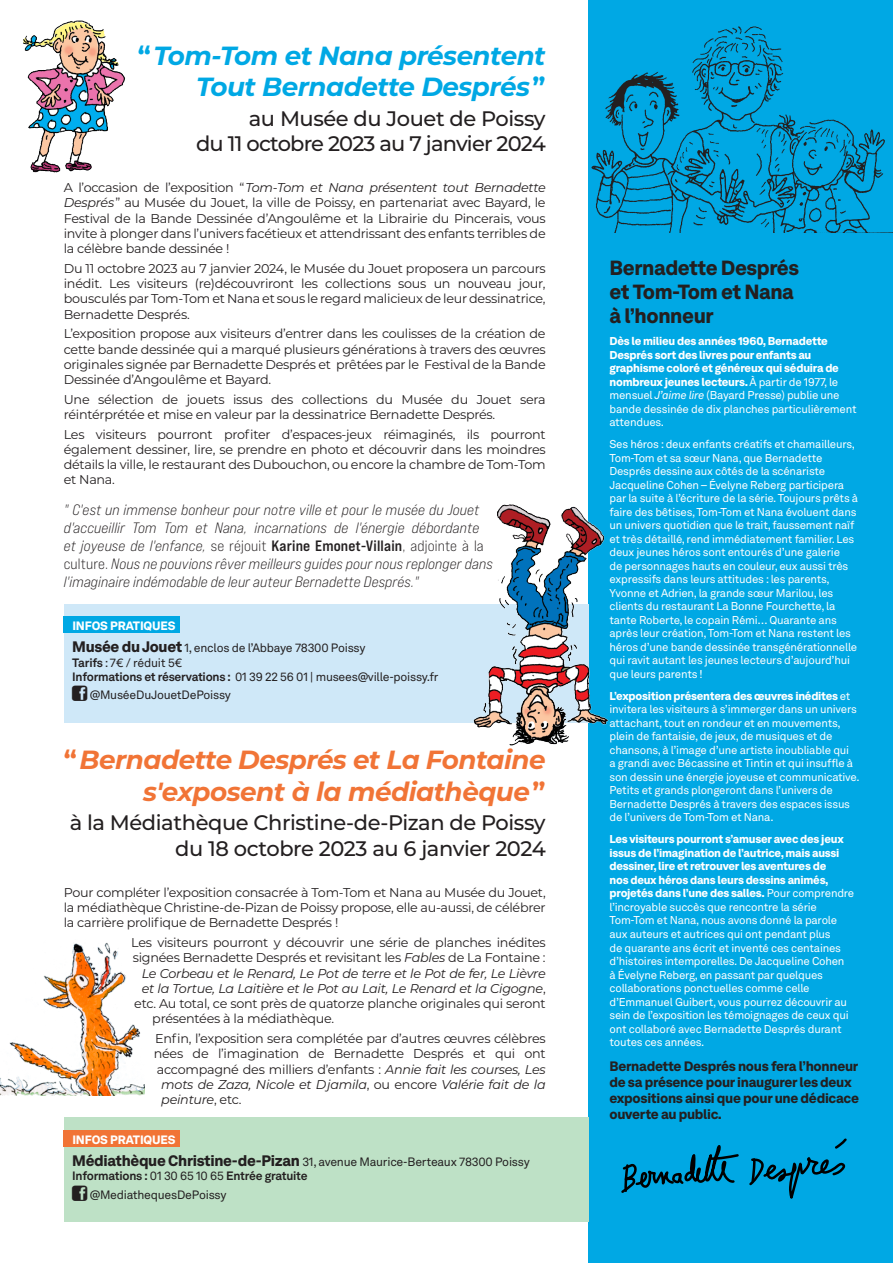
<style>
.page{position:relative;width:893px;height:1263px;background:#fff}
.page>*{position:absolute;margin:0;border:0;box-sizing:border-box;transform-origin:0 0}
.t1{font:italic 700 26.25px/31.5px "Montserrat";letter-spacing:-.02em;color:#f17436;text-align:right}
.t2{font:italic 700 26.25px/31.5px "Montserrat";letter-spacing:-.02em;color:#00a8e4;text-align:right}
.t3{font:500 21px/25.2px "Montserrat";letter-spacing:-.02em;color:#231f20;text-align:right}
.t4{font:500 21px/25.2px "Montserrat";letter-spacing:-.04em;color:#231f20;text-align:right}
.t5{font:900 20.25px/24.3px "Akkurat LL";letter-spacing:-.02em;color:#231f20}
.t6{font:15px/18px "Bebas Neue Pro Exp Bk It";letter-spacing:.01em;color:#231f20}
.t7{font:900 13.5px/16.2px "Akkurat LL";letter-spacing:-.02em;color:#231f20}
.t8{font:12.75px/15.3px "Montserrat";letter-spacing:-.02em;color:#231f20;text-align:justify}
.t9{font:italic 12.75px "Montserrat";letter-spacing:-.02em;color:#231f20}
.t10{font:12px/22.2px "Akkurat LL";letter-spacing:-.02em;color:#231f20}
.t11{font:11.25px/13.5px "Akkurat LL";letter-spacing:-.02em;color:#fff}
.t12{font:900 11.25px/13.5px "Akkurat LL";letter-spacing:-.02em;color:#fff}
.s1{font-style:normal}
.s2{font-style:italic}
.s3{font-family:"Bebas Neue Pro Exp Bk"}
.s4{font-family:"Bebas Neue Pro Exp Bd"}
.s5{font-weight:900;color:#fff}
.s6{font-weight:900;font-size:15px}
.s7{font-weight:700}
.s8{font-weight:400}
.s9{font-weight:400;font-style:italic}
.s10{font-weight:900}
</style>
<div class="page">
<div style="left:588px;top:0;width:305px;height:1263px;background:#00a8e4"></div>
<svg style="left:621px;top:1145px;width:118px;height:48px"></svg>
<svg style="left:749px;top:1138px;width:98px;height:61px"></svg>
<img style="left:23px;top:20px;width:102px;height:153px">
<img style="left:591px;top:26px;width:302px;height:207px">
<div style="left:64px;top:604px;width:524px;height:118px;background:#cfe8f8"></div>
<div style="left:64px;top:617px;width:116px;height:16px;background:#00a8e4"></div>
<div style="left:64px;top:1117px;width:524px;height:104px;background:#bee1c6"></div>
<div style="left:64px;top:1130px;width:116px;height:16px;background:#f17436"></div>
<img style="left:469px;top:504px;width:140px;height:242px">
<img style="left:0;top:942px;width:145px;height:153px">
<h1 class="t2" style="left:138px;top:38px;width:409px"><span class="s1">“</span>Tom-Tom et Nana présentent<br>Tout Bernadette Després<span class="s1">”</span></h1>
<h2 class="t4" style="left:196px;top:105px;width:351px">au Musée du Jouet de Poissy<br>du 11 octobre 2023 au 7 janvier 2024</h2>
<p class="t8" style="left:64px;top:179px;width:483px">A l’occasion de l’exposition “<span class="s2">Tom-Tom et Nana présentent tout Bernadette Després</span>” au Musée du Jouet, la ville de Poissy, en partenariat avec Bayard, le Festival de la Bande Dessinée d’Angoulême et la Librairie du Pincerais, vous invite à plonger dans l’univers facétieux et attendrissant des enfants terribles de la célèbre bande dessinée !</p>
<p class="t8" style="left:64px;top:260px;width:483px">Du 11 octobre 2023 au 7 janvier 2024, le Musée du Jouet proposera un parcours inédit. Les visiteurs (re)découvriront les collections sous un nouveau jour, bousculés par Tom-Tom et Nana et sous le regard malicieux de leur dessinatrice, Bernadette Després.</p>
<p class="t8" style="left:64px;top:326px;width:483px">L’exposition propose aux visiteurs d’entrer dans les coulisses de la création de cette bande dessinée qui a marqué plusieurs générations à travers des œuvres originales signée par Bernadette Després et prêtées par le Festival de la Bande Dessinée d’Angoulême et Bayard.</p>
<p class="t8" style="left:64px;top:391px;width:483px">Une sélection de jouets issus des collections du Musée du Jouet sera réintérprétée et mise en valeur par la dessinatrice Bernadette Després.</p>
<p class="t8" style="left:64px;top:426px;width:483px">Les visiteurs pourront profiter d’espaces-jeux réimaginés, ils pourront également dessiner, lire, se prendre en photo et découvrir dans les moindres détails la ville, le restaurant des Dubouchon, ou encore la chambre de Tom-Tom et Nana.</p>
<p class="t6" style="left:64px;top:500px;width:430px">" C'est un immense bonheur pour notre ville et pour le musée du Jouet d'accueillir Tom Tom et Nana, incarnations de l'énergie débordante et joyeuse de l'enfance, <span class="s3">se réjouit</span> <span class="s4">Karine Emonet-Villain</span><span class="s3">, adjointe à la culture.</span> Nous ne pouvions rêver meilleurs guides pour nous replonger dans l'imaginaire indémodable de leur auteur Bernadette Després."</p>
<p class="t10" style="left:72px;top:614px;width:295px"><span class="s5">INFOS PRATIQUES<br></span><span class="s6">Musée du Jouet</span> 1, enclos de l’Abbaye 78300 Poissy</p>
<p class="t10" style="left:72px;top:655px;width:368px;line-height:14.4px"><span class="s7">Tarifs</span> : 7€ / réduit 5€<br><span class="s7">Informations et réservations :</span> 01 39 22 56 01 | musees@ville-poissy.fr</p>
<p class="t10" style="left:90px;top:683px;width:143px">@MuséeDuJouetDePoissy</p>
<h1 class="t1" style="left:64px;top:743px;width:483px"><span class="s1">“</span>Bernadette Després et La Fontaine s'exposent à la médiathèque<span class="s1">”</span></h1>
<h2 class="t3" style="left:70px;top:809px;width:477px">à la Médiathèque Christine-de-Pizan de Poissy du 18 octobre 2023 au 6 janvier 2024</h2>
<p class="t8" style="left:64px;top:884px;width:483px">Pour compléter l’exposition consacrée à Tom-Tom et Nana au Musée du Jouet, la médiathèque Christine-de-Pizan de Poissy propose, elle au-aussi, de célébrer la carrière prolifique de Bernadette Després !</p>
<p class="t8" style="left:131px;top:934px;width:416px">Les visiteurs pourront y découvrir une série de planches inédites</p>
<p class="t8" style="left:133px;top:949px;width:414px">signées Bernadette Després et revisitant les <span class="s2">Fables</span> de La Fontaine :</p>
<p class="t9" style="left:142px;top:964px;width:405px">Le Corbeau et le Renard, Le Pot de terre et le Pot de fer, Le Lièvre</p>
<p class="t9" style="left:142px;top:979px;width:405px">et la Tortue, La Laitière et le Pot au Lait, Le Renard et la Cigogne<span class="s1">,</span></p>
<p class="t8" style="left:134px;top:995px;width:413px">etc. Au total, ce sont près de quatorze planche originales qui seront</p>
<p class="t8" style="left:152px;top:1011px;width:184px">présentées à la médiathèque.</p>
<p class="t8" style="left:155px;top:1030px;width:392px">Enfin, l’exposition sera complétée par d’autres œuvres célèbres</p>
<p class="t8" style="left:154px;top:1046px;width:393px">nées de l’imagination de Bernadette Després et qui ont</p>
<p class="t8" style="left:157px;top:1061px;width:390px">accompagné des milliers d’enfants : <span class="s2">Annie fait les courses, Les</span></p>
<p class="t9" style="left:161px;top:1075px;width:386px">mots de Zaza, Nicole et Djamila<span class="s1">, ou encore</span> Valérie fait de la</p>
<p class="t9" style="left:161px;top:1091px;width:82px">peinture<span class="s1">, etc.</span></p>
<p class="t10" style="left:72px;top:1128px;width:459px"><span class="s5">INFOS PRATIQUES<br></span><span class="s6">Médiathèque Christine-de-Pizan</span> 31, avenue Maurice-Berteaux 78300 Poissy</p>
<p class="t10" style="left:90px;top:1166px;width:219px;line-height:18.3px;text-indent:-17px"><span class="s7">Informations :</span> 01 30 65 10 65 <span class="s7">Entrée gratuite </span>@MediathequesDePoissy</p>
<h3 class="t5" style="left:609px;top:254px;width:191px">Bernadette Després et Tom-Tom et Nana à l’honneur</h3>
<p class="t12" style="left:609px;top:334px;width:249px">Dès le milieu des années 1960, Bernadette Després sort des livres pour enfants au graphisme coloré et généreux qui séduira de nombreux jeunes lecteurs. <span class="s8">À partir de 1977, le mensuel</span> <span class="s9">J’aime lire</span> <span class="s8">(Bayard Presse) publie une bande dessinée de dix planches particulièrement attendues.</span></p>
<p class="t11" style="left:609px;top:437px;width:250px">Ses héros : deux enfants créatifs et chamailleurs, Tom-Tom et sa sœur Nana, que Bernadette Després dessine aux côtés de la scénariste Jacqueline Cohen – Évelyne Reberg participera par la suite à l’écriture de la série. Toujours prêts à faire des bêtises, Tom-Tom et Nana évoluent dans un univers quotidien que le trait, faussement naïf et très détaillé, rend immédiatement familier. Les deux jeunes héros sont entourés d’une galerie<br>de personnages hauts en couleur, eux aussi très expressifs dans leurs attitudes : les parents, Yvonne et Adrien, la grande sœur Marilou, les clients du restaurant La Bonne Fourchette, la tante Roberte, le copain Rémi… Quarante ans après leur création, Tom-Tom et Nana restent les héros d’une bande dessinée transgénérationnelle qui ravit autant les jeunes lecteurs d’aujourd’hui que leurs parents !</p>
<p class="t11" style="left:609px;top:689px;width:252px"><span class="s10">L’exposition présentera des œuvres inédites</span> et invitera les visiteurs à s’immerger dans un univers attachant, tout en rondeur et en mouvements, plein de fantaisie, de jeux, de musiques et de chansons, à l’image d’une artiste inoubliable qui<br>a grandi avec Bécassine et Tintin et qui insuffle à son dessin une énergie joyeuse et communicative.<br>Petits et grands plongeront dans l’univers de Bernadette Després à travers des espaces issus de l’univers de Tom-Tom et Nana.</p>
<p class="t11" style="left:609px;top:832px;width:246px"><span class="s10">Les visiteurs pourront s’amuser avec des jeux issus de l’imagination de l’autrice, mais aussi dessiner, lire et retrouver les aventures de<br>nos deux héros dans leurs dessins animés, projetés dans l’une des salles.</span> Pour comprendre l’incroyable succès que rencontre la série Tom-Tom et Nana, nous avons donné la parole aux auteurs et autrices qui ont pendant plus<br>de quarante ans écrit et inventé ces centaines d’histoires intemporelles. De Jacqueline Cohen<br>à Évelyne Reberg, en passant par quelques collaborations ponctuelles comme celle d’Emmanuel Guibert, vous pourrez découvrir au sein de l’exposition les témoignages de ceux qui ont collaboré avec Bernadette Després durant toutes ces années.</p>
<p class="t7" style="left:609px;top:1057px;width:251px">Bernadette Després nous fera l’honneur de sa présence pour inaugurer les deux expositions ainsi que pour une dédicace ouverte au public.</p>
</div>
